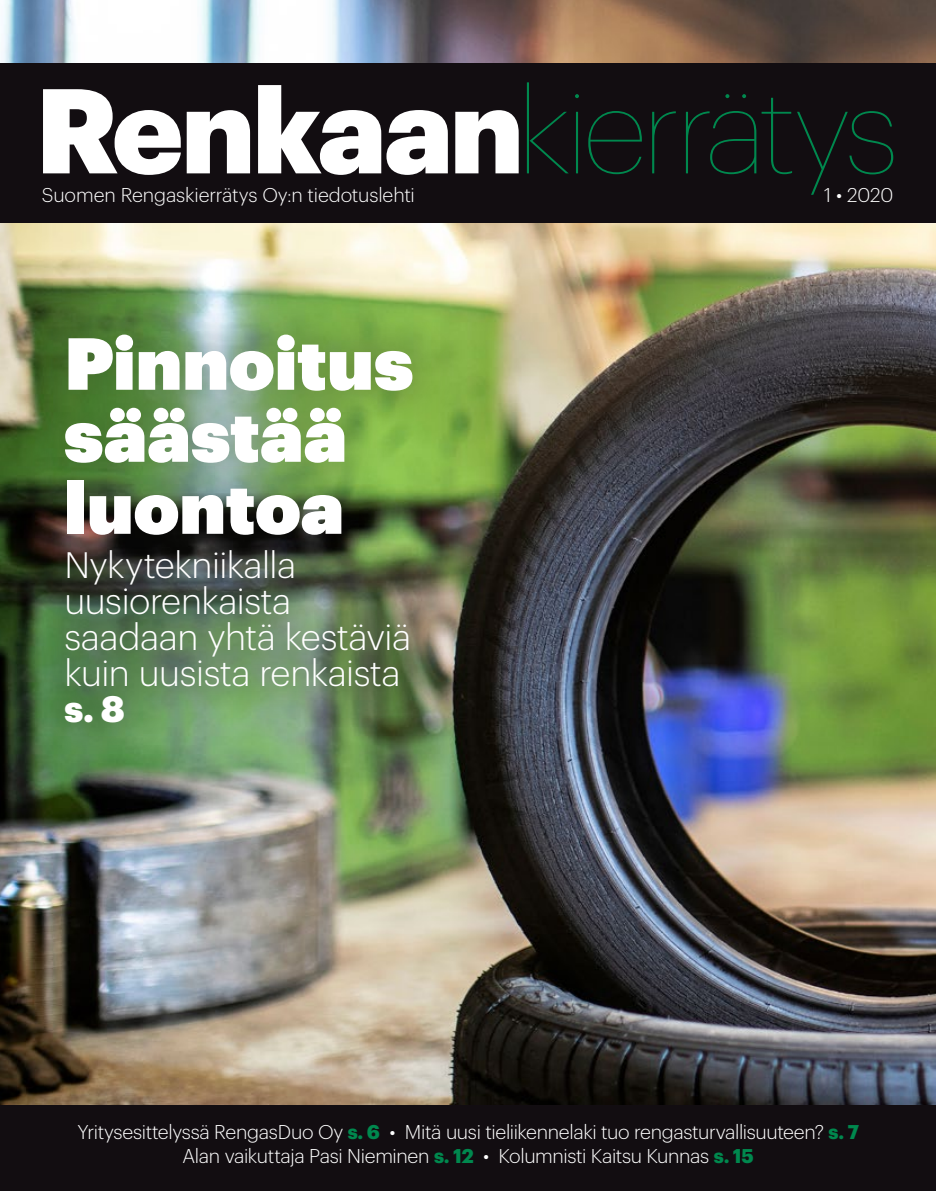
<style>
.page{position:relative;width:936px;height:1191px;background:#fff}
.page>*{position:absolute;margin:0;border:0;box-sizing:border-box;transform-origin:0 0}
.t1{font:72px/72px "Graphik Super";letter-spacing:.005em;color:#fff}
.t2{font:300 36px/36px "Graphik";letter-spacing:-.015em;color:#fff}
.t3{font:900 36px "Graphik";color:#fff}
.t4{font:300 19.5px/24px "Graphik";letter-spacing:-.015em;color:#fff;text-align:center}
.s1{font-weight:700;color:#00884e}
</style>
<div class="page">
<img style="left:1px;top:0;width:934px;height:1105px">
<div style="left:0;top:1105px;width:935px;height:86px;background:#120d11"></div>
<div style="left:1px;top:64px;width:934px;height:159px;background:#120d11"></div>
<svg style="left:527px;top:82px;width:366px;height:113px"></svg>
<svg style="left:43px;top:85px;width:475px;height:90px"></svg>
<div style="left:20px;top:290px;width:437px;height:479px;background:#1c1b1a;opacity:.25"></div>
<p class="t4" style="left:42px;top:181px;width:374px">Suomen Rengaskierrätys Oy:n tiedotuslehti</p>
<p class="t4" style="left:824px;top:181px;width:71px">1 • 2020</p>
<h1 class="t1" style="left:64px;top:321px;width:350px">Pinnoitus säästää luontoa</h1>
<h2 class="t2" style="left:64px;top:544px;width:348px">Nykytekniikalla uusiorenkaista saadaan yhtä kestäviä kuin uusista renkaista</h2>
<h2 class="t3" style="left:64px;top:681px;width:62px">s. 8</h2>
<p class="t4" style="left:78px;top:1118px;width:782px">Yritysesittelyssä RengasDuo Oy <span class="s1">s. 6</span> • Mitä uusi tieliikennelaki tuo rengasturvallisuuteen? <span class="s1">s. 7<br></span>Alan vaikuttaja Pasi Nieminen <span class="s1">s. 12</span> • Kolumnisti Kaitsu Kunnas <span class="s1">s. 15</span></p>
</div>
